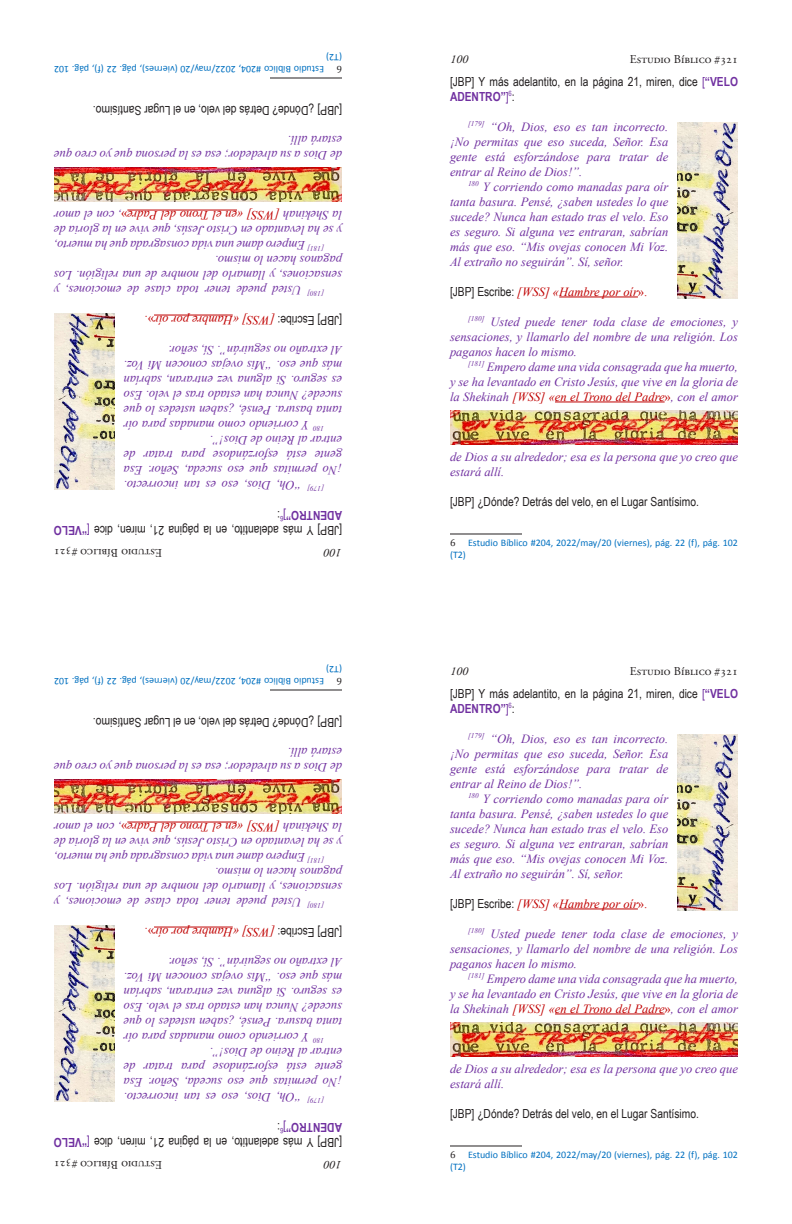
<style>
.page{position:relative;width:792px;height:1224px;background:#fff}
.page>*{position:absolute;margin:0;border:0;box-sizing:border-box;transform-origin:0 0}
.t1{font:italic 12.5px/15px "Times New Roman";color:#7030a0;text-align:justify}
.t2{font:12.5px/15px "Arial Narrow";color:#231f20}
.t3{font:italic 12.5px "Times New Roman";color:#c00000}
.t4{font:700 12.5px "Arial Narrow";color:#7030a0}
.t5{font:12px "Adobe Garamond Pro";color:#231f20}
.t6{font:italic 12px "Adobe Garamond Pro";color:#231f20}
.t7{font:10px/12px "Calibri";color:#0070c0}
.t8{font:10px "Cambria";color:#231f20}
.s1{color:#7030a0}
.s2{font-weight:700;color:#7030a0}
.s3{font-family:"Arial Narrow";font-style:normal;color:#231f20}
.s4{font-style:normal}
.s5{color:#c00000}
.s6{font-style:normal;color:#c00000}
.s7{font-weight:400;color:#231f20}
.s8{font-family:"Cambria";color:#231f20}
</style>
<div class="page">
<hr style="left:154px;top:315px;width:79px;height:1px;background:#c00000">
<hr style="left:127px;top:210px;width:110px;height:1px;background:#c00000">
<hr style="left:270px;top:78px;width:72px;height:1px;background:#231f20">
<img style="left:54px;top:314px;width:61px;height:176px">
<img style="left:54px;top:167px;width:288px;height:35px">
<hr style="left:559px;top:297px;width:79px;height:1px;background:#c00000">
<hr style="left:555px;top:402px;width:110px;height:1px;background:#c00000">
<hr style="left:450px;top:534px;width:72px;height:1px;background:#231f20">
<img style="left:677px;top:122px;width:61px;height:176px">
<img style="left:450px;top:410px;width:288px;height:35px">
<hr style="left:154px;top:927px;width:79px;height:1px;background:#c00000">
<hr style="left:127px;top:822px;width:110px;height:1px;background:#c00000">
<hr style="left:270px;top:690px;width:72px;height:1px;background:#231f20">
<img style="left:54px;top:926px;width:61px;height:176px">
<img style="left:54px;top:779px;width:288px;height:35px">
<hr style="left:559px;top:909px;width:79px;height:1px;background:#c00000">
<hr style="left:555px;top:1014px;width:110px;height:1px;background:#c00000">
<hr style="left:450px;top:1146px;width:72px;height:1px;background:#231f20">
<img style="left:677px;top:734px;width:61px;height:176px">
<img style="left:450px;top:1022px;width:288px;height:35px">
<p class="t7" style="left:342px;top:64px;width:17px;rotate:-180deg">(T2)</p>
<p class="t6" style="left:450px;top:52px;width:19px">100</p>
<p class="t5" style="left:630px;top:52px;width:110px">Estudio Bíblico #321</p>
<p class="t2" style="left:450px;top:73px;width:289px">[JBP] Y más adelantito, en la página 21, miren, dice <span class="s1">[</span><span class="s2">“VELO<br>ADENTRO”</span><span class="s1">]</span><sup>6</sup>:</p>
<p class="t1" style="left:450px;top:119px;width:220px;text-indent:18px"><sup>[179]</sup> “Oh, Dios, eso es tan incorrecto. ¡No permitas que eso suceda, Señor. Esa gente está esforzándose para tratar de entrar al Reino de Dios!”.</p>
<p class="t1" style="left:450px;top:179px;width:220px;text-indent:18px"><sup>180</sup> Y corriendo como manadas para oír tanta basura. Pensé, ¿saben ustedes lo que sucede? Nunca han estado tras el velo. Eso es seguro. Si alguna vez entraran, sabrían más que eso. “Mis ovejas conocen Mi Voz.<br>Al extraño no seguirán”. Sí, señor.</p>
<p class="t3" style="left:450px;top:283px;width:199px"><span class="s3">[JBP] Escribe:</span> [WSS] «Hambre por oír<span class="s4">».</span></p>
<p class="t1" style="left:450px;top:314px;width:290px;text-indent:18px"><sup>[180]</sup> Usted puede tener toda clase de emociones, y sensaciones, y llamarlo del nombre de una religión. Los paganos hacen lo mismo.</p>
<p class="t1" style="left:450px;top:359px;width:290px;text-indent:18px"><sup>[181]</sup> Empero dame una vida consagrada que ha muerto, y se ha levantado en Cristo Jesús, que vive en la gloria de la Shekinah <span class="s5">[WSS] «en el Trono del Padre</span><span class="s6">»</span>, con el amor</p>
<p class="t7" style="left:324px;top:76px;width:272px;rotate:-180deg">Estudio Bíblico #204, 2022/may/20 (viernes), pág. 22 (f), pág. 102</p>
<p class="t8" style="left:342px;top:75px;width:7px;rotate:-180deg">6</p>
<p class="t2" style="left:342px;top:119px;width:250px;rotate:-180deg">[JBP] ¿Dónde? Detrás del velo, en el Lugar Santísimo.</p>
<p class="t1" style="left:342px;top:163px;width:290px;rotate:-180deg">de Dios a su alrededor; esa es la persona que yo creo que estará allí.</p>
<p class="t1" style="left:342px;top:253px;width:290px;text-indent:18px;rotate:-180deg"><sup>[181]</sup> Empero dame una vida consagrada que ha muerto, y se ha levantado en Cristo Jesús, que vive en la gloria de la Shekinah <span class="s5">[WSS] «en el Trono del Padre</span><span class="s6">»</span>, con el amor</p>
<p class="t1" style="left:342px;top:298px;width:290px;text-indent:18px;rotate:-180deg"><sup>[180]</sup> Usted puede tener toda clase de emociones, y sensaciones, y llamarlo del nombre de una religión. Los paganos hacen lo mismo.</p>
<p class="t3" style="left:342px;top:329px;width:199px;rotate:-180deg"><span class="s3">[JBP] Escribe:</span> [WSS] «Hambre por oír<span class="s4">».</span></p>
<p class="t1" style="left:342px;top:433px;width:220px;text-indent:18px;rotate:-180deg"><sup>180</sup> Y corriendo como manadas para oír tanta basura. Pensé, ¿saben ustedes lo que sucede? Nunca han estado tras el velo. Eso es seguro. Si alguna vez entraran, sabrían más que eso. “Mis ovejas conocen Mi Voz.<br>Al extraño no seguirán”. Sí, señor.</p>
<p class="t1" style="left:342px;top:493px;width:220px;text-indent:18px;rotate:-180deg"><sup>[179]</sup> “Oh, Dios, eso es tan incorrecto. ¡No permitas que eso suceda, Señor. Esa gente está esforzándose para tratar de entrar al Reino de Dios!”.</p>
<p class="t2" style="left:286px;top:539px;width:234px;text-indent:-56px;rotate:-180deg">[JBP] Y más adelantito, en la página 21, miren, dice <span class="s1">[</span><span class="s2">“VELO </span><span class="s1">]</span></p>
<p class="t4" style="left:342px;top:525px;width:66px;rotate:-180deg">ADENTRO” <sup>6</sup><span class="s7">:</span></p>
<p class="t5" style="left:162px;top:560px;width:110px;rotate:-180deg">Estudio Bíblico #321</p>
<p class="t6" style="left:342px;top:560px;width:19px;rotate:-180deg">100</p>
<p class="t1" style="left:450px;top:449px;width:290px">de Dios a su alrededor; esa es la persona que yo creo que estará allí.</p>
<p class="t2" style="left:450px;top:493px;width:250px">[JBP] ¿Dónde? Detrás del velo, en el Lugar Santísimo.</p>
<p class="t7" style="left:450px;top:536px;width:290px"><span class="s8">6</span> Estudio Bíblico #204, 2022/may/20 (viernes), pág. 22 (f), pág. 102 (T2)</p>
<p class="t7" style="left:342px;top:676px;width:17px;rotate:-180deg">(T2)</p>
<p class="t6" style="left:450px;top:664px;width:19px">100</p>
<p class="t5" style="left:630px;top:664px;width:110px">Estudio Bíblico #321</p>
<p class="t2" style="left:450px;top:685px;width:289px">[JBP] Y más adelantito, en la página 21, miren, dice <span class="s1">[</span><span class="s2">“VELO<br>ADENTRO”</span><span class="s1">]</span><sup>6</sup>:</p>
<p class="t1" style="left:450px;top:731px;width:220px;text-indent:18px"><sup>[179]</sup> “Oh, Dios, eso es tan incorrecto. ¡No permitas que eso suceda, Señor. Esa gente está esforzándose para tratar de entrar al Reino de Dios!”.</p>
<p class="t1" style="left:450px;top:791px;width:220px;text-indent:18px"><sup>180</sup> Y corriendo como manadas para oír tanta basura. Pensé, ¿saben ustedes lo que sucede? Nunca han estado tras el velo. Eso es seguro. Si alguna vez entraran, sabrían más que eso. “Mis ovejas conocen Mi Voz.<br>Al extraño no seguirán”. Sí, señor.</p>
<p class="t3" style="left:450px;top:895px;width:199px"><span class="s3">[JBP] Escribe:</span> [WSS] «Hambre por oír<span class="s4">».</span></p>
<p class="t1" style="left:450px;top:926px;width:290px;text-indent:18px"><sup>[180]</sup> Usted puede tener toda clase de emociones, y sensaciones, y llamarlo del nombre de una religión. Los paganos hacen lo mismo.</p>
<p class="t1" style="left:450px;top:971px;width:290px;text-indent:18px"><sup>[181]</sup> Empero dame una vida consagrada que ha muerto, y se ha levantado en Cristo Jesús, que vive en la gloria de la Shekinah <span class="s5">[WSS] «en el Trono del Padre</span><span class="s6">»</span>, con el amor</p>
<p class="t7" style="left:324px;top:688px;width:272px;rotate:-180deg">Estudio Bíblico #204, 2022/may/20 (viernes), pág. 22 (f), pág. 102</p>
<p class="t8" style="left:342px;top:687px;width:7px;rotate:-180deg">6</p>
<p class="t2" style="left:342px;top:731px;width:250px;rotate:-180deg">[JBP] ¿Dónde? Detrás del velo, en el Lugar Santísimo.</p>
<p class="t1" style="left:342px;top:775px;width:290px;rotate:-180deg">de Dios a su alrededor; esa es la persona que yo creo que estará allí.</p>
<p class="t1" style="left:342px;top:865px;width:290px;text-indent:18px;rotate:-180deg"><sup>[181]</sup> Empero dame una vida consagrada que ha muerto, y se ha levantado en Cristo Jesús, que vive en la gloria de la Shekinah <span class="s5">[WSS] «en el Trono del Padre</span><span class="s6">»</span>, con el amor</p>
<p class="t1" style="left:342px;top:910px;width:290px;text-indent:18px;rotate:-180deg"><sup>[180]</sup> Usted puede tener toda clase de emociones, y sensaciones, y llamarlo del nombre de una religión. Los paganos hacen lo mismo.</p>
<p class="t3" style="left:342px;top:941px;width:199px;rotate:-180deg"><span class="s3">[JBP] Escribe:</span> [WSS] «Hambre por oír<span class="s4">».</span></p>
<p class="t1" style="left:342px;top:1045px;width:220px;text-indent:18px;rotate:-180deg"><sup>180</sup> Y corriendo como manadas para oír tanta basura. Pensé, ¿saben ustedes lo que sucede? Nunca han estado tras el velo. Eso es seguro. Si alguna vez entraran, sabrían más que eso. “Mis ovejas conocen Mi Voz.<br>Al extraño no seguirán”. Sí, señor.</p>
<p class="t1" style="left:342px;top:1105px;width:220px;text-indent:18px;rotate:-180deg"><sup>[179]</sup> “Oh, Dios, eso es tan incorrecto. ¡No permitas que eso suceda, Señor. Esa gente está esforzándose para tratar de entrar al Reino de Dios!”.</p>
<p class="t2" style="left:286px;top:1151px;width:234px;text-indent:-56px;rotate:-180deg">[JBP] Y más adelantito, en la página 21, miren, dice <span class="s1">[</span><span class="s2">“VELO </span><span class="s1">]</span></p>
<p class="t4" style="left:342px;top:1137px;width:66px;rotate:-180deg">ADENTRO” <sup>6</sup><span class="s7">:</span></p>
<p class="t5" style="left:162px;top:1172px;width:110px;rotate:-180deg">Estudio Bíblico #321</p>
<p class="t6" style="left:342px;top:1172px;width:19px;rotate:-180deg">100</p>
<p class="t1" style="left:450px;top:1061px;width:290px">de Dios a su alrededor; esa es la persona que yo creo que estará allí.</p>
<p class="t2" style="left:450px;top:1105px;width:250px">[JBP] ¿Dónde? Detrás del velo, en el Lugar Santísimo.</p>
<p class="t7" style="left:450px;top:1148px;width:290px"><span class="s8">6</span> Estudio Bíblico #204, 2022/may/20 (viernes), pág. 22 (f), pág. 102 (T2)</p>
</div>
